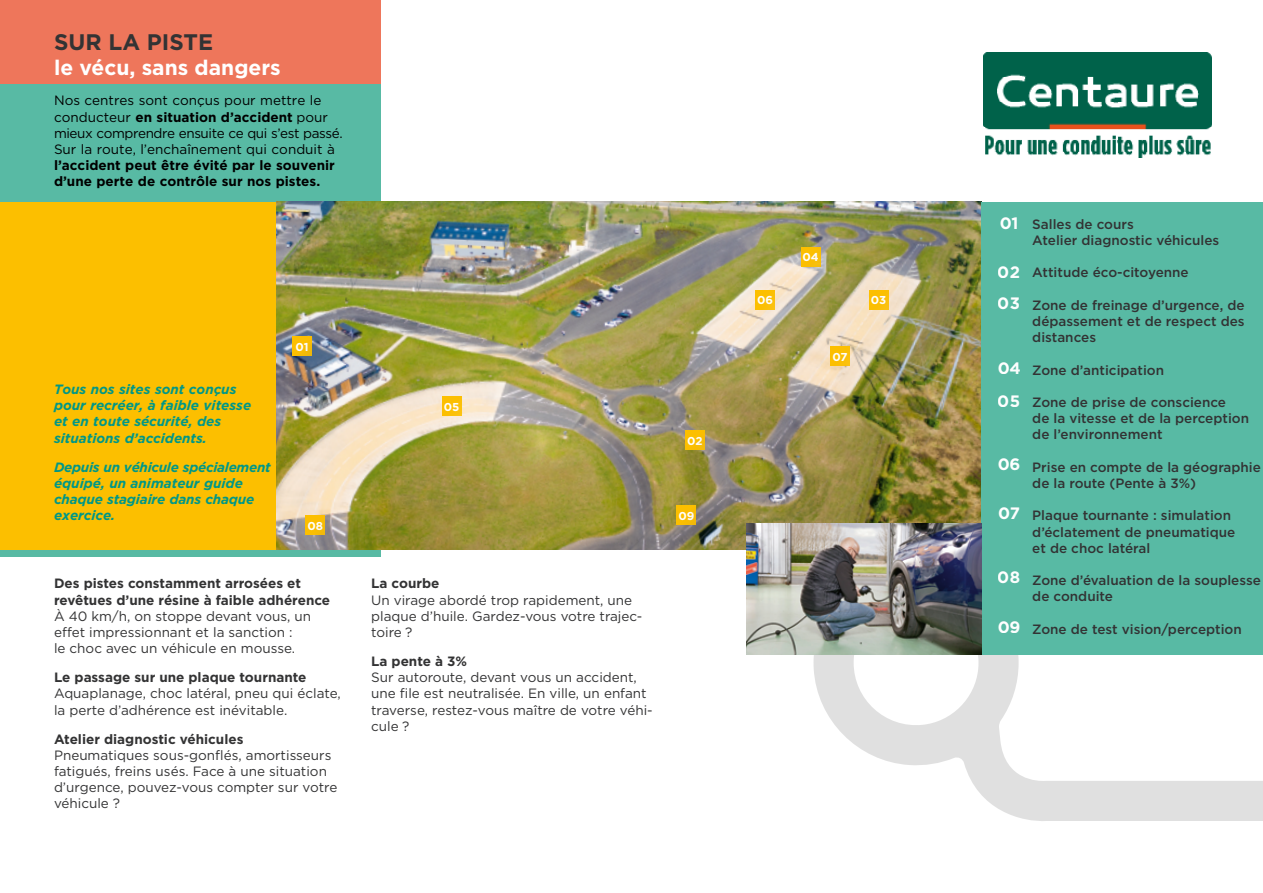
<style>
.page{position:relative;width:1263px;height:893px;background:#fff}
.page>*{position:absolute;margin:0;border:0;box-sizing:border-box;transform-origin:0 0}
.t1{font:700 22.5px "Gotham";color:#333334}
.t2{font:700 21px "Gotham";color:#fff}
.t3{font:700 16.5px/32px "Gotham";color:#fff}
.t4{font:13.5px/16.2px "Gotham";color:#333334}
.t5{font:500 13.5px/16.2px "Gotham";color:#333334}
.t6{font:italic 700 13.5px/16.2px "Gotham";color:#009786}
.t7{font:13.5px/16.2px "Gotham";color:#000}
.t8{font:700 13.5px/16.2px "Gotham";color:#333334}
.t9{font:700 13.5px/16.2px "Gotham";color:#000}
.t10{font:700 11.4px "Gotham";color:#fff}
.s1{font-weight:700}
</style>
<div class="page">
<svg style="left:810px;top:654px;width:453px;height:167px"></svg>
<div style="left:0;top:54px;width:381px;height:503px;background:#58baa4"></div>
<div style="left:0;top:202px;width:340px;height:348px;background:#fcbf00"></div>
<img style="left:276px;top:202px;width:706px;height:348px">
<svg style="left:685px;top:430px;width:20px;height:20px"></svg>
<svg style="left:676px;top:505px;width:20px;height:20px"></svg>
<svg style="left:830px;top:346px;width:20px;height:20px"></svg>
<svg style="left:755px;top:290px;width:20px;height:20px"></svg>
<svg style="left:868px;top:290px;width:20px;height:20px"></svg>
<svg style="left:800px;top:247px;width:20px;height:20px"></svg>
<svg style="left:305px;top:515px;width:20px;height:20px"></svg>
<svg style="left:442px;top:396px;width:20px;height:20px"></svg>
<svg style="left:292px;top:336px;width:20px;height:20px"></svg>
<div style="left:982px;top:202px;width:281px;height:452px;background:#58baa4"></div>
<div style="left:0;top:0;width:381px;height:84px;background:#ee765b"></div>
<img style="left:746px;top:523px;width:236px;height:131px">
<img style="left:983px;top:53px;width:228px;height:105px">
<h1 class="t1" style="left:54px;top:27px;width:161px">SUR LA PISTE</h1>
<h2 class="t2" style="left:54px;top:53px;width:228px">le vécu, sans dangers</h2>
<p class="t7" style="left:54px;top:92px;width:290px">Nos centres sont conçus pour mettre le conducteur <span class="s1">en situation d’accident</span> pour mieux comprendre ensuite ce qui s’est passé.<br>Sur la route, l’enchaînement qui conduit à</p>
<p class="t9" style="left:54px;top:157px;width:282px">l’accident peut être évité par le souvenir d’une perte de contrôle sur nos pistes.</p>
<p class="t6" style="left:54px;top:381px;width:199px">Tous nos sites sont conçus pour recréer, à faible vitesse et en toute sécurité, des situations d’accidents.</p>
<p class="t6" style="left:54px;top:458px;width:218px">Depuis un véhicule spécialement équipé, un animateur guide chaque stagiaire dans chaque exercice.</p>
<p class="t10" style="left:295px;top:339px;width:15px">01</p>
<p class="t10" style="left:308px;top:518px;width:17px">08</p>
<p class="t8" style="left:54px;top:575px;width:278px">Des pistes constamment arrosées et revêtues d’une résine à faible adhérence</p>
<p class="t4" style="left:54px;top:608px;width:259px">À 40 km/h, on stoppe devant vous, un effet impressionnant et la sanction :<br>le choc avec un véhicule en mousse.</p>
<p class="t8" style="left:54px;top:669px;width:254px">Le passage sur une plaque tournante</p>
<p class="t4" style="left:54px;top:685px;width:288px">Aquaplanage, choc latéral, pneu qui éclate, la perte d’adhérence est inévitable.</p>
<p class="t8" style="left:54px;top:730px;width:191px">Atelier diagnostic véhicules</p>
<p class="t4" style="left:54px;top:746px;width:285px">Pneumatiques sous-gonflés, amortisseurs fatigués, freins usés. Face à une situation d’urgence, pouvez-vous compter sur votre véhicule ?</p>
<p class="t10" style="left:444px;top:399px;width:17px">05</p>
<p class="t8" style="left:371px;top:575px;width:70px">La courbe</p>
<p class="t4" style="left:371px;top:591px;width:273px">Un virage abordé trop rapidement, une plaque d’huile. Gardez-vous votre trajec&shy;toire ?</p>
<p class="t8" style="left:371px;top:653px;width:97px">La pente à 3%</p>
<p class="t4" style="left:371px;top:669px;width:283px">Sur autoroute, devant vous un accident, une file est neutralisée. En ville, un enfant traverse, restez-vous maître de votre véhi&shy;cule ?</p>
<p class="t10" style="left:687px;top:433px;width:17px">02</p>
<p class="t10" style="left:678px;top:508px;width:17px">09</p>
<p class="t10" style="left:802px;top:250px;width:18px">04</p>
<p class="t10" style="left:757px;top:293px;width:17px">06</p>
<p class="t10" style="left:871px;top:293px;width:17px">03</p>
<p class="t10" style="left:832px;top:349px;width:17px">07</p>
<p class="t3" style="left:999px;top:207px;width:20px">01</p>
<p class="t3" style="left:998px;top:256px;width:24px">02<br>03</p>
<p class="t3" style="left:997px;top:351px;width:25px;line-height:33px">04<br>05</p>
<p class="t3" style="left:997px;top:448px;width:24px">06</p>
<p class="t3" style="left:998px;top:497px;width:23px">07</p>
<p class="t3" style="left:998px;top:561px;width:24px">08</p>
<p class="t3" style="left:997px;top:611px;width:24px">09</p>
<p class="t5" style="left:1032px;top:216px;width:189px">Salles de cours<br>Atelier diagnostic véhicules</p>
<p class="t5" style="left:1032px;top:264px;width:158px">Attitude éco-citoyenne</p>
<p class="t5" style="left:1032px;top:297px;width:214px;text-align:justify">Zone de freinage d’urgence, de dépassement et de respect des distances</p>
<p class="t5" style="left:1032px;top:361px;width:133px">Zone d’anticipation</p>
<p class="t5" style="left:1032px;top:394px;width:218px">Zone de prise de conscience<br>de la vitesse et de la perception de l’environnement</p>
<p class="t5" style="left:1032px;top:459px;width:230px">Prise en compte de la géographie de la route (Pente à 3%)</p>
<p class="t5" style="left:1032px;top:507px;width:205px">Plaque tournante : simulation d’éclatement de pneumatique et de choc latéral</p>
<p class="t5" style="left:1032px;top:572px;width:230px">Zone d’évaluation de la souplesse de conduite</p>
<p class="t5" style="left:1032px;top:621px;width:211px">Zone de test vision/perception</p>
</div>
